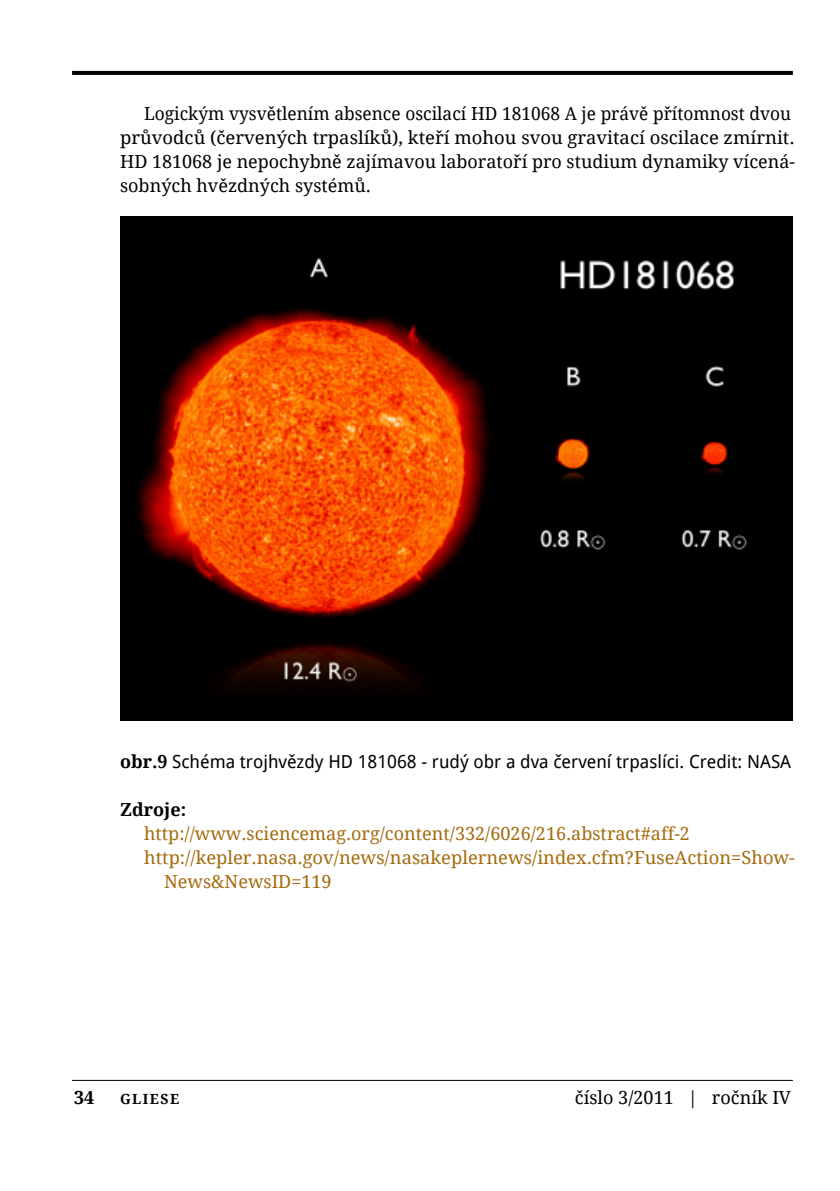
<style>
.page{position:relative;width:840px;height:1191px;background:#fff}
.page>*{position:absolute;margin:0;border:0;box-sizing:border-box;transform-origin:0 0}
.t1{font:18px/24px "Droid Serif";color:#000;scale:.96 1}
.t2{font:18px "Droid Serif";color:#a46a0d}
.t3{font:18px "Droid Sans";color:#000}
.t4{font:18px "Droid Serif";color:#000}
.t5{font:700 18px "Droid Serif";color:#000}
.t6{font:700 14px "Droid Serif";letter-spacing:.1em;color:#000}
.s1{font-family:"Droid Serif";font-weight:700}
</style>
<div class="page">
<svg style="left:72px;top:71px;width:720px;height:4px;background:#050505"></svg>
<hr style="left:72px;top:1080px;width:720px;height:1px;background:#000">
<img style="left:120px;top:216px;width:672px;height:504px">
<p class="t1" style="left:120px;top:102px;width:704px;text-indent:24px">Logickým vysvětlením absence oscilací HD 181068 A je právě přítomnost dvou průvodců (červených trpaslíků), kteří mohou svou gravitací oscilace zmírnit.<br>HD 181068 je nepochybně zajímavou laboratoří pro studium dynamiky vícená&shy;sobných hvězdných systémů.</p>
<p class="t3" style="left:120px;top:751px;width:672px"><span class="s1">obr.9</span> Schéma trojhvězdy HD 181068 - rudý obr a dva červení trpaslíci. Credit: NASA</p>
<p class="t5" style="left:120px;top:799px;width:68px">Zdroje:</p>
<p class="t2" style="left:144px;top:823px;width:547px">http://www.sciencemag.org/content/332/6026/216.abstract#aff-2</p>
<p class="t2" style="left:144px;top:847px;width:651px">http://kepler.nasa.gov/news/nasakeplernews/index.cfm?FuseAction=Show-</p>
<p class="t2" style="left:164px;top:871px;width:169px">News&amp;NewsID=119</p>
<p class="t5" style="left:74px;top:1087px;width:22px">34</p>
<p class="t6" style="left:120px;top:1091px;width:61px">GLIESE</p>
<p class="t4" style="left:574px;top:1087px;width:218px">číslo 3/2011 | ročník IV</p>
</div>
